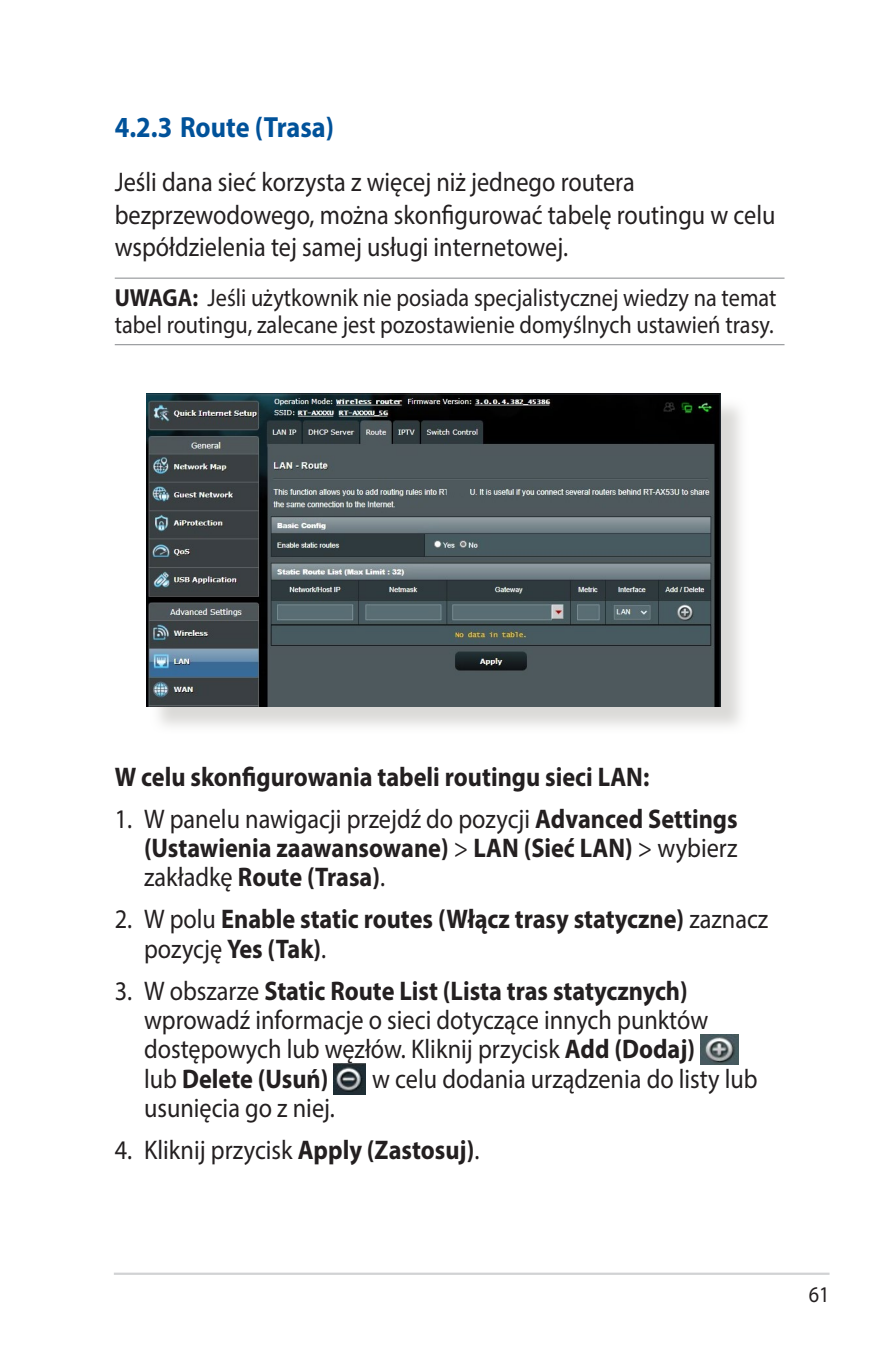
<style>
.page{position:relative;width:893px;height:1346px;background:#fff}
.page>*{position:absolute;margin:0;border:0;box-sizing:border-box;transform-origin:0 0}
.t1{font:700 29.25px "Myriad Pro";color:#01529a;scale:.9 1}
.t2{font:27px/29.2px "Myriad Pro";color:#231f20;scale:.9 1}
.t3{font:700 27px/29.2px "Myriad Pro";color:#231f20;text-align:justify;scale:.9 1}
.t4{font:24.75px/27px "Myriad Pro";color:#231f20;scale:.9 1}
.t5{font:22.5px "Myriad Pro";color:#231f20;scale:.9 1}
.s1{font-weight:700}
.s2{font-weight:400}
</style>
<div class="page">
<hr style="left:114px;top:1272px;width:715px;height:3px;background:#d1d2d4">
<hr style="left:115px;top:278px;width:669px;height:1px;background:#939598">
<hr style="left:115px;top:344px;width:669px;height:1px;background:#939598">
<img style="left:700px;top:1034px;width:38px;height:30px">
<img style="left:334px;top:1064px;width:32px;height:30px">
<div style="left:150px;top:396px;width:599px;height:338px;background:#cfcecb;opacity:.75"></div>
<img style="left:147px;top:393px;width:574px;height:313px">
<p class="t1" style="left:115px;top:108px;width:245px">4.2.3 Route (Trasa)</p>
<p class="t2" style="left:115px;top:166px;width:736px;line-height:32.4px">Jeśli dana sieć korzysta z więcej niż jednego routera bezprzewodowego, można skonfigurować tabelę routingu w celu współdzielenia tej samej usługi internetowej.</p>
<p class="t4" style="left:115px;top:283px;width:737px"><span class="s1">UWAGA:</span> Jeśli użytkownik nie posiada specjalistycznej wiedzy na temat tabel routingu, zalecane jest pozostawienie domyślnych ustawień trasy.</p>
<p class="t3" style="left:115px;top:761px;width:595px">W celu skonfigurowania tabeli routingu sieci LAN:</p>
<p class="t3" style="left:144px;top:803px;width:661px;text-indent:-29px"><span class="s2">1. W panelu nawigacji przejdź do pozycji</span> Advanced Settings (Ustawienia zaawansowane) <span class="s2">&gt;</span> LAN (Sieć LAN) <span class="s2">&gt; wybierz zakładkę</span> Route (Trasa)<span class="s2">.</span></p>
<p class="t3" style="left:144px;top:904px;width:695px;text-indent:-29px"><span class="s2">2. W polu</span> Enable static routes (Włącz trasy statyczne) <span class="s2">zaznacz pozycję</span> Yes (Tak)<span class="s2">.</span></p>
<p class="t2" style="left:144px;top:975px;width:628px;text-indent:-29px">3. W obszarze <span class="s1">Static Route List (Lista tras statycznych) </span>wprowadź informacje o sieci dotyczące innych punktów dostępowych lub węzłów. Kliknij przycisk <span class="s1">Add (Dodaj) </span>lub <span class="s1">Delete (Usuń)</span></p>
<p class="t2" style="left:372px;top:1063px;width:430px">w celu dodania urządzenia do listy lub</p>
<p class="t2" style="left:144px;top:1092px;width:214px">usunięcia go z niej.</p>
<p class="t2" style="left:115px;top:1135px;width:407px">4. Kliknij przycisk <span class="s1">Apply (Zastosuj)</span>.</p>
<p class="t5" style="left:809px;top:1281px;width:25px">61</p>
</div>
